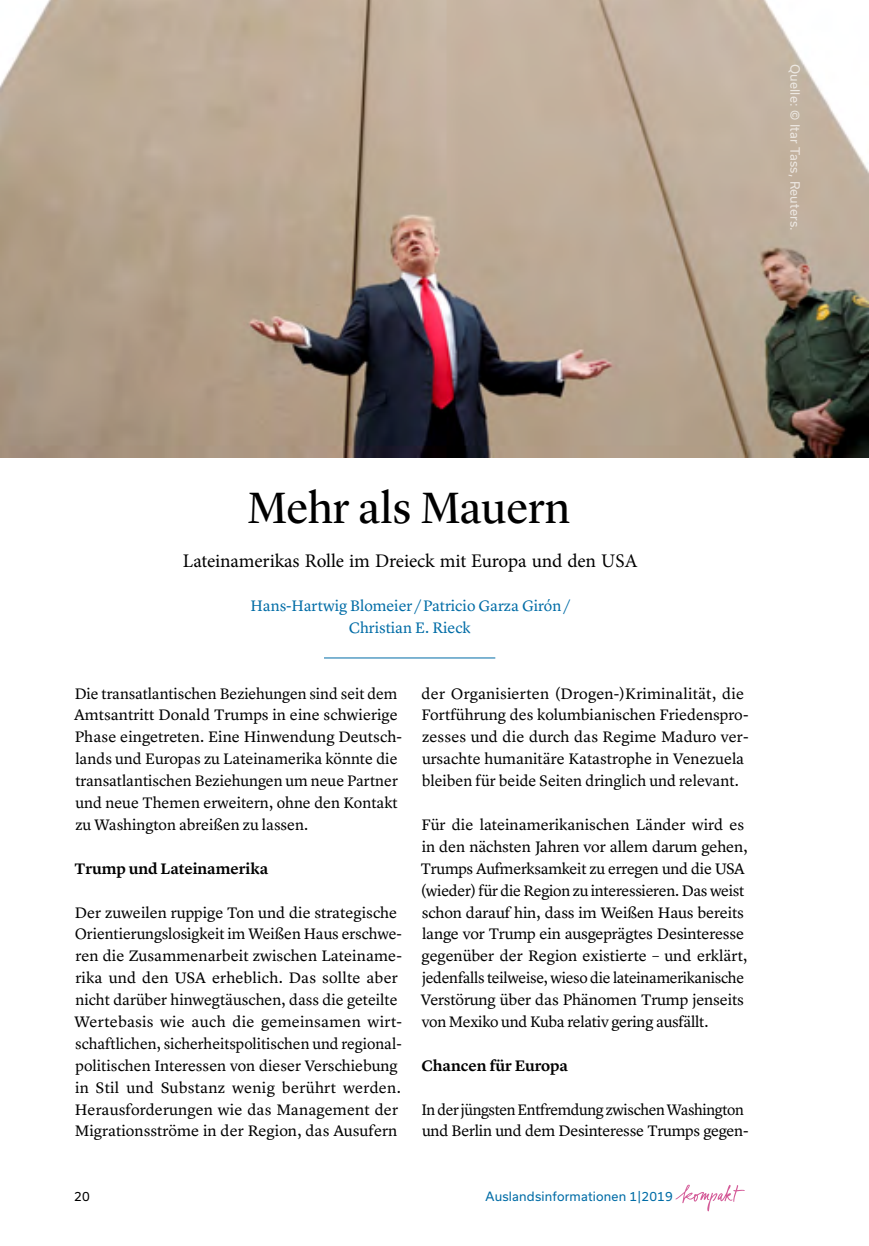
<style>
.page{position:relative;width:869px;height:1246px;background:#fff}
.page>*{position:absolute;margin:0;border:0;box-sizing:border-box;transform-origin:0 0}
.Header1{font:45.5px "Lyon Display";color:#000}
.Header2{font:19.25px "Minion Pro";letter-spacing:-.005em;color:#000}
.Paragraph{font:15.75px/21.9px "Lyon Text";letter-spacing:-.005em;color:#000}
.Paragraph-2{font:15.75px/21.9px "Lyon Text";letter-spacing:-.025em;color:#000}
.Author{font:15.75px/21.9px "Lyon Text";color:#006ca6;text-align:center}
.Header3{font:600 15.75px "Lyon Text";color:#000}
.t1{font:12.25px "Usual";letter-spacing:.015em;color:#006ca6}
.t2{font:12.25px "Usual";letter-spacing:.015em;color:#fff}
.t3{font:12.25px "Usual";color:#000}
</style>
<div class="page">
<svg style="left:675px;top:1184px;width:69px;height:27px"></svg>
<img style="left:0;top:0;width:868px;height:457px">
<hr style="left:324px;top:657px;width:171px;height:1px;background:#006ca6">
<p class="t2" style="left:801px;top:64px;width:168px;rotate:90deg">Quelle: © Itar Tass, Reuters.</p>
<p class="Header1" style="left:247px;top:474px;width:324px">Mehr als Mauern</p>
<p class="Header2" style="left:183px;top:548px;width:456px">Lateinamerikas Rolle im Dreieck mit Europa und den USA</p>
<p class="Author" style="left:250px;top:593px;width:321px">Hans-Hartwig Blomeier / Patricio Garza Girón /<br>Christian E. Rieck</p>
<p class="Paragraph" style="left:74px;top:681px;width:329px">Die transatlantischen Beziehungen sind seit dem Amtsantritt Donald Trumps in eine schwierige Phase eingetreten. Eine Hinwendung Deutsch&shy;lands und Europas zu Lateinamerika könnte die transatlantischen Beziehungen um neue Partner und neue Themen erweitern, ohne den Kontakt zu Washington abreißen zu lassen.</p>
<p class="Header3" style="left:75px;top:856px;width:195px">Trump und Lateinamerika</p>
<p class="Paragraph" style="left:75px;top:899px;width:329px">Der zuweilen ruppige Ton und die strategische Orientierungslosigkeit im Weißen Haus erschwe&shy;ren die Zusammenarbeit zwischen Lateiname&shy;rika und den USA erheblich. Das sollte aber nicht darüber hinwegtäuschen, dass die geteilte Wertebasis wie auch die gemeinsamen wirt&shy;schaftlichen, sicherheitspolitischen und regional&shy;politischen Interessen von dieser Verschiebung in Stil und Substanz wenig berührt werden.<br>Herausforderungen wie das Management der Migrationsströme in der Region, das Ausufern</p>
<p class="Paragraph" style="left:421px;top:681px;width:328px">der Organisierten (Drogen-)Kriminalität, die Fortführung des kolumbianischen Friedenspro&shy;zesses und die durch das Regime Maduro ver&shy;ursachte humanitäre Katastrophe in Venezuela bleiben für beide Seiten dringlich und relevant.</p>
<p class="Paragraph" style="left:420px;top:812px;width:328px">Für die lateinamerikanischen Länder wird es in den nächsten Jahren vor allem darum gehen, Trumps Aufmerksamkeit zu erregen und die USA (wieder) für die Region zu interessieren. Das weist schon darauf hin, dass im Weißen Haus bereits lange vor Trump ein ausgeprägtes Desinteresse gegenüber der Region existierte – und erklärt, jedenfalls teilweise, wieso die lateinamerikanische Verstörung über das Phänomen Trump jenseits von Mexiko und Kuba relativ gering ausfällt.</p>
<p class="Header3" style="left:421px;top:1053px;width:148px">Chancen für Europa</p>
<p class="Paragraph-2" style="left:421px;top:1096px;width:327px">In der jüngsten Entfremdung zwischen Washington und Berlin und dem Desinteresse Trumps gegen‑</p>
<p class="t3" style="left:74px;top:1188px;width:17px">20</p>
<p class="t1" style="left:485px;top:1188px;width:189px">Auslandsinformationen 1|2019</p>
</div>
